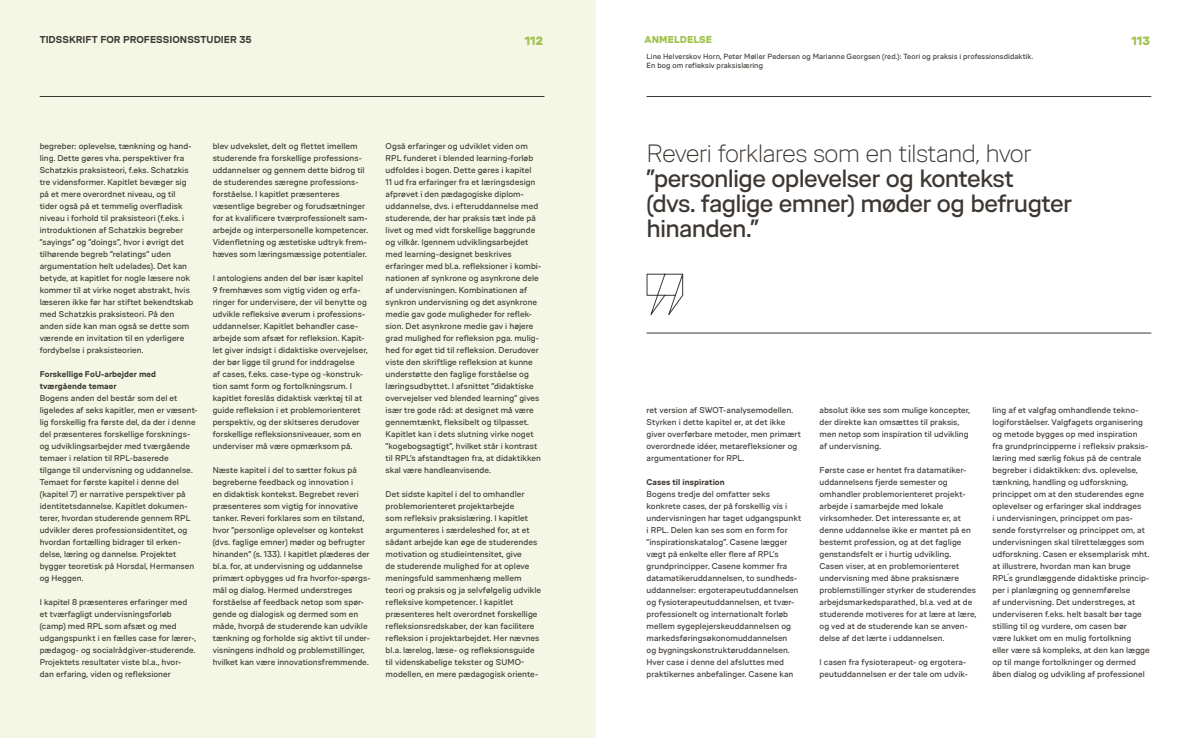
<style>
.page{position:relative;width:1191px;height:738px;background:#fff}
.page>*{position:absolute;margin:0;border:0;box-sizing:border-box;transform-origin:0 0}
.t1{font:25px/25px "VIA Type";letter-spacing:-.03em;color:#3d3732}
.t2{font:300 25px "VIA Type";letter-spacing:-.035em;color:#3d3732}
.t3{font:900 12px "VIA Type";letter-spacing:-.005em;color:#a1c351}
.t4{font:700 10px "VIA Type";letter-spacing:.005em;color:#3d3732}
.t5{font:900 10px "VIA Type";letter-spacing:.005em;color:#a1c351}
.t6{font:8.4px/12px "VIA Type";letter-spacing:.005em;color:#3d3732}
.t7{font:700 8.4px/11.9px "VIA Type";letter-spacing:.01em;color:#3d3732}
.t8{font:7.5px/9px "VIA Type";letter-spacing:.01em;color:#3d3732}
</style>
<div class="page">
<div style="left:0;top:0;width:595px;height:737px;background:#f3f7e4"></div>
<svg style="left:646px;top:273px;width:38px;height:42px"></svg>
<hr style="left:646px;top:332px;width:505px;height:1px;background:#3d3732">
<hr style="left:646px;top:96px;width:505px;height:1px;background:#3d3732">
<hr style="left:40px;top:96px;width:504px;height:1px;background:#3d3732">
<p class="t4" style="left:40px;top:34px;width:213px">TIDSSKRIFT FOR PROFESSIONSSTUDIER 35</p>
<h2 class="t3" style="left:525px;top:34px;width:20px">112</h2>
<p class="t5" style="left:644px;top:34px;width:69px">ANMELDELSE</p>
<h2 class="t3" style="left:1131px;top:34px;width:20px">113</h2>
<p class="t8" style="left:646px;top:52px;width:388px">Line Helverskov Horn, Peter Møller Pedersen og Marianne Georgsen (red.): Teori og praksis i professionsdidaktik.<br>En bog om refleksiv praksislæring</p>
<p class="t6" style="left:40px;top:140px;width:155px">begreber: oplevelse, tænkning og hand&shy;ling. Dette gøres vha. perspektiver fra Schatzkis praksisteori, f.eks. Schatzkis tre vidensformer. Kapitlet bevæger sig på et mere overordnet niveau, og til tider også på et temmelig overfladisk niveau i forhold til praksisteori (f.eks. i introduktionen af Schatzkis begreber ”sayings” og ”doings”, hvor i øvrigt det tilhørende begreb ”relatings” uden argumentation helt udelades). Det kan betyde, at kapitlet for nogle læsere nok kommer til at virke noget abstrakt, hvis læseren ikke før har stiftet bekendtskab med Schatzkis praksisteori. På den anden side kan man også se dette som værende en invitation til en yderligere fordybelse i praksisteorien.</p>
<p class="t7" style="left:40px;top:368px;width:118px">Forskellige FoU-arbejder med tværgående temaer</p>
<p class="t6" style="left:40px;top:392px;width:159px">Bogens anden del består som del et ligeledes af seks kapitler, men er væsent&shy;lig forskellig fra første del, da der i denne del præsenteres forskellige forsknings&shy;og udviklingsarbejder med tværgående temaer i relation til RPL-baserede tilgange til undervisning og uddannelse.<br>Temaet for første kapitel i denne del (kapitel 7) er narrative perspektiver på identitetsdannelse. Kapitlet dokumen&shy;terer, hvordan studerende gennem RPL udvikler deres professionsidentitet, og hvordan fortælling bidrager til erken&shy;delse, læring og dannelse. Projektet bygger teoretisk på Horsdal, Hermansen og Heggen.</p>
<p class="t6" style="left:40px;top:596px;width:158px">I kapitel 8 præsenteres erfaringer med et tværfagligt undervisningsforløb (camp) med RPL som afsæt og med udgangspunkt i en fælles case for lærer-, pædagog- og socialrådgiver-studerende.<br>Projektets resultater viste bl.a., hvor&shy;dan erfaring, viden og refleksioner</p>
<p class="t6" style="left:213px;top:140px;width:157px">blev udvekslet, delt og flettet imellem studerende fra forskellige professions&shy;uddannelser og gennem dette bidrog til de studerendes særegne professions&shy;forståelse. I kapitlet præsenteres væsentlige begreber og forudsætninger for at kvalificere tværprofessionelt sam&shy;arbejde og interpersonelle kompetencer.<br>Videnfletning og æstetiske udtryk frem&shy;hæves som læringsmæssige potentialer.</p>
<p class="t6" style="left:213px;top:272px;width:157px">I antologiens anden del bør især kapitel 9 fremhæves som vigtig viden og erfa&shy;ringer for undervisere, der vil benytte og udvikle refleksive øverum i professions&shy;uddannelser. Kapitlet behandler case&shy;arbejde som afsæt for refleksion. Kapit&shy;let giver indsigt i didaktiske overvejelser, der bør ligge til grund for inddragelse<br>af cases, f.eks. case-type og -konstruk&shy;tion samt form og fortolkningsrum. I kapitlet foreslås didaktisk værktøj til at guide refleksion i et problemorienteret perspektiv, og der skitseres derudover forskellige refleksionsniveauer, som en underviser må være opmærksom på.</p>
<p class="t6" style="left:213px;top:464px;width:159px">Næste kapitel i del to sætter fokus på begreberne feedback og innovation i<br>en didaktisk kontekst. Begrebet reveri præsenteres som vigtig for innovative tanker. Reveri forklares som en tilstand, hvor ”personlige oplevelser og kontekst (dvs. faglige emner) møder og befrugter hinanden” (s. 133). I kapitlet plæderes der bl.a. for, at undervisning og uddannelse primært opbygges ud fra hvorfor-spørgs&shy;mål og dialog. Hermed understreges forståelse af feedback netop som spør&shy;gende og dialogisk og dermed som en måde, hvorpå de studerende kan udvikle tænkning og forholde sig aktivt til under&shy;visningens indhold og problemstillinger, hvilket kan være innovationsfremmende.</p>
<p class="t6" style="left:386px;top:140px;width:157px">Også erfaringer og udviklet viden om RPL funderet i blended learning-forløb udfoldes i bogen. Dette gøres i kapitel<br>11 ud fra erfaringer fra et læringsdesign afprøvet i den pædagogiske diplom&shy;uddannelse, dvs. i efteruddannelse med studerende, der har praksis tæt inde på livet og med vidt forskellige baggrunde og vilkår. Igennem udviklingsarbejdet med learning-designet beskrives erfaringer med bl.a. refleksioner i kombi&shy;nationen af synkrone og asynkrone dele af undervisningen. Kombinationen af synkron undervisning og det asynkrone medie gav gode muligheder for reflek&shy;sion. Det asynkrone medie gav i højere grad mulighed for refleksion pga. mulig&shy;hed for øget tid til refleksion. Derudover viste den skriftlige refleksion at kunne understøtte den faglige forståelse og læringsudbyttet. I afsnittet ”didaktiske overvejelser ved blended learning” gives især tre gode råd: at designet må være gennemtænkt, fleksibelt og tilpasset.<br>Kapitlet kan i dets slutning virke noget ”kogebogsagtigt”, hvilket står i kontrast til RPL’s afstandtagen fra, at didaktikken skal være handleanvisende.</p>
<p class="t6" style="left:386px;top:488px;width:157px">Det sidste kapitel i del to omhandler problemorienteret projektarbejde<br>som refleksiv praksislæring. I kapitlet argumenteres i særdeleshed for, at et sådant arbejde kan øge de studerendes motivation og studieintensitet, give<br>de studerende mulighed for at opleve meningsfuld sammenhæng mellem teori og praksis og ja selvfølgelig udvikle refleksive kompetencer. I kapitlet præsenteres helt overordnet forskellige refleksionsredskaber, der kan facilitere refleksion i projektarbejdet. Her nævnes bl.a. lærelog, læse- og refleksionsguide til videnskabelige tekster og SUMO&shy;modellen, en mere pædagogisk oriente-</p>
<h1 class="t2" style="left:646px;top:140px;width:386px">Reveri forklares som en tilstand, hvor</h1>
<h1 class="t1" style="left:646px;top:166px;width:427px">”personlige oplevelser og kontekst<br>(dvs. faglige emner) møder og befrugter hinanden.”</h1>
<p class="t6" style="left:646px;top:404px;width:156px">ret version af SWOT-analysemodellen.<br>Styrken i dette kapitel er, at det ikke giver overførbare metoder, men primært overordnede idéer, metarefleksioner og argumentationer for RPL.</p>
<p class="t7" style="left:646px;top:476px;width:80px">Cases til inspiration</p>
<p class="t6" style="left:646px;top:488px;width:156px">Bogens tredje del omfatter seks konkrete cases, der på forskellig vis i undervisningen har taget udgangspunkt i RPL. Delen kan ses som en form for ”inspirationskatalog”. Casene lægger vægt på enkelte eller flere af RPL’s grundprincipper. Casene kommer fra datamatikeruddannelsen, to sundheds&shy;uddannelser: ergoterapeutuddannelsen og fysioterapeutuddannelsen, et tvær&shy;professionelt og internationalt forløb mellem sygeplejerskeuddannelsen og markedsføringsøkonomuddannelsen<br>og bygningskonstruktøruddannelsen.<br>Hver case i denne del afsluttes med praktikernes anbefalinger. Casene kan</p>
<p class="t6" style="left:819px;top:404px;width:152px">absolut ikke ses som mulige koncepter, der direkte kan omsættes til praksis, men netop som inspiration til udvikling af undervisning.</p>
<p class="t6" style="left:819px;top:464px;width:158px">Første case er hentet fra datamatiker&shy;uddannelsens fjerde semester og omhandler problemorienteret projekt&shy;arbejde i samarbejde med lokale virksomheder. Det interessante er, at denne uddannelse ikke er møntet på en bestemt profession, og at det faglige genstandsfelt er i hurtig udvikling.<br>Casen viser, at en problemorienteret undervisning med åbne praksisnære problemstillinger styrker de studerendes arbejdsmarkedsparathed, bl.a. ved at de studerende motiveres for at lære at lære, og ved at de studerende kan se anven&shy;delse af det lærte i uddannelsen.</p>
<p class="t6" style="left:819px;top:656px;width:150px">I casen fra fysioterapeut- og ergotera&shy;peutuddannelsen er der tale om udvik-</p>
<p class="t6" style="left:992px;top:404px;width:159px">ling af et valgfag omhandlende tekno&shy;logiforståelser. Valgfagets organisering og metode bygges op med inspiration fra grundprincipperne i refleksiv praksis&shy;læring med særlig fokus på de centrale begreber i didaktikken: dvs. oplevelse, tænkning, handling og udforskning, princippet om at den studerendes egne oplevelser og erfaringer skal inddrages<br>i undervisningen, princippet om pas&shy;sende forstyrrelser og princippet om, at undervisningen skal tilrettelægges som udforskning. Casen er eksemplarisk mht. at illustrere, hvordan man kan bruge RPL´s grundlæggende didaktiske princip&shy;per i planlægning og gennemførelse<br>af undervisning. Det understreges, at underviseren f.eks. helt basalt bør tage stilling til og vurdere, om casen bør<br>være lukket om en mulig fortolkning eller være så kompleks, at den kan lægge op til mange fortolkninger og dermed åben dialog og udvikling af professionel</p>
</div>
